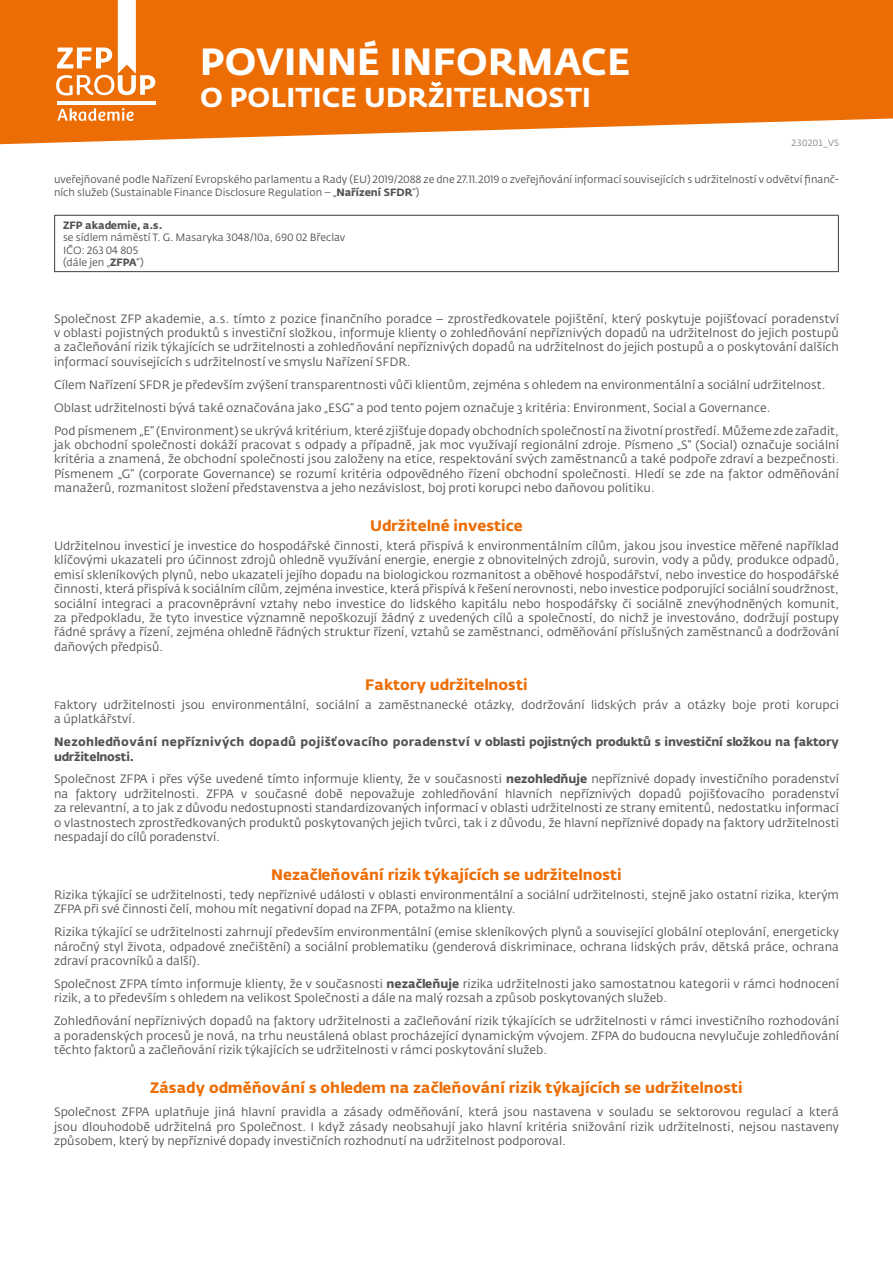
<style>
.page{position:relative;width:893px;height:1263px;background:#fff}
.page>*{position:absolute;margin:0;border:0;box-sizing:border-box;transform-origin:0 0}
.t1{font:700 37.5px "Fedra Sans Pro";letter-spacing:.01em;color:#fff}
.t2{font:700 27px "Fedra Sans Pro";letter-spacing:.01em;color:#fff}
.t3{font:700 15px "Fedra Sans Pro";letter-spacing:.005em;color:#ed6d05}
.t4{font:12px/14.4px "Fedra Sans Pro";letter-spacing:.005em;color:#525251;text-align:justify}
.t5{font:700 12px/14.4px "Fedra Sans Pro";letter-spacing:-.01em;color:#525251}
.t6{font:10.5px/12.6px "Fedra Sans Pro";color:#525251}
.t7{font:700 10.5px "Fedra Sans Pro";color:#525251}
.t8{font:9px "Fedra Sans Pro";color:#858584}
.s1{font-weight:700}
.s2{font-size:10.5px}
</style>
<div class="page">
<svg style="left:0;top:0;width:893px;height:144px;background:#ee7b1d"></svg>
<svg style="left:57px;top:108px;width:77px;height:13px"></svg>
<hr style="left:57px;top:102px;width:98px;height:3px;background:#fff">
<svg style="left:56px;top:0;width:99px;height:96px"></svg>
<hr style="left:54px;top:215px;width:785px;height:1px;background:#525251">
<hr style="left:54px;top:216px;width:1px;height:55px;background:#525251">
<hr style="left:54px;top:271px;width:785px;height:1px;background:#525251">
<hr style="left:838px;top:216px;width:1px;height:55px;background:#525251">
<h1 class="t1" style="left:200px;top:38px;width:432px">POVINNÉ INFORMACE</h1>
<h2 class="t2" style="left:200px;top:81px;width:392px">O POLITICE UDRŽITELNOSTI</h2>
<p class="t8" style="left:791px;top:137px;width:49px">230201_VS</p>
<p class="t6" style="left:54px;top:173px;width:786px">uveřejňované podle Nařízení Evropského parlamentu a Rady (EU) 2019/2088 ze dne 27.11.2019 o zveřejňování informací souvisejících s udržitelností v odvětví finanč&shy;ních služeb (Sustainable Finance Disclosure Regulation – „<span class="s1">Nařízení SFDR</span>“)</p>
<p class="t7" style="left:63px;top:218px;width:101px">ZFP akademie, a.s.</p>
<p class="t6" style="left:63px;top:231px;width:284px">se sídlem náměstí T. G. Masaryka 3048/10a, 690 02 Břeclav<br>IČO: 263 04 805<br>(dále jen „<span class="s1">ZFPA</span>“)</p>
<p class="t4" style="left:54px;top:311px;width:786px">Společnost ZFP akademie, a.s. tímto z pozice finančního poradce – zprostředkovatele pojištění, který poskytuje pojišťovací poradenství v oblasti pojistných produktů s investiční složkou, informuje klienty o zohledňování nepříznivých dopadů na udržitelnost do jejich postupů a začleňování rizik týkajících se udržitelnosti a zohledňování nepříznivých dopadů na udržitelnost do jejich postupů a o poskytování dalších informací souvisejících s udržitelností ve smyslu Nařízení SFDR.</p>
<p class="t4" style="left:54px;top:373px;width:787px;line-height:23px;text-align:left">Cílem Nařízení SFDR je především zvýšení transparentnosti vůči klientům, zejména s ohledem na environmentální a sociální udržitelnost.<br>Oblast udržitelnosti bývá také označována jako „ESG“ a pod tento pojem označuje 3 kritéria: Environment, Social a Governance.<br>Pod písmenem „E“ (Environment) se ukrývá kritérium, které zjišťuje dopady obchodních společností na životní prostředí. Můžeme zde zařadit,</p>
<p class="t4" style="left:54px;top:438px;width:787px">jak obchodní společnosti dokáží pracovat s odpady a případně, jak moc využívají regionální zdroje. Písmeno „S“ (Social) označuje sociální kritéria a znamená, že obchodní společnosti jsou založeny na etice, respektování svých zaměstnanců a také podpoře zdraví a bezpečnosti.<br>Písmenem „G“ (corporate Governance) se rozumí kritéria odpovědného řízení obchodní společnosti. Hledí se zde na faktor odměňování manažerů, rozmanitost složení představenstva a jeho nezávislost, boj proti korupci nebo daňovou politiku.</p>
<p class="t3" style="left:370px;top:517px;width:154px">Udržitelné investice</p>
<p class="t4" style="left:54px;top:539px;width:787px">Udržitelnou investicí je investice do hospodářské činnosti, která přispívá k environmentálním cílům, jakou jsou investice měřené například klíčovými ukazateli pro účinnost zdrojů ohledně využívání energie, energie z obnovitelných zdrojů, surovin, vody a půdy, produkce odpadů, emisí skleníkových plynů, nebo ukazateli jejího dopadu na biologickou rozmanitost a oběhové hospodářství, nebo investice do hospodářské činnosti, která přispívá k sociálním cílům, zejména investice, která přispívá k řešení nerovnosti, nebo investice podporující sociální soudržnost, sociální integraci a pracovněprávní vztahy nebo investice do lidského kapitálu nebo hospodářsky či sociálně znevýhodněných komunit, za předpokladu, že tyto investice významně nepoškozují žádný z uvedených cílů a společností, do nichž je investováno, dodržují postupy řádné správy a řízení, zejména ohledně řádných struktur řízení, vztahů se zaměstnanci, odměňování příslušných zaměstnanců a dodržování daňových předpisů.</p>
<p class="t3" style="left:365px;top:675px;width:164px">Faktory udržitelnosti</p>
<p class="t4" style="left:54px;top:697px;width:786px"><span class="s2">F</span>aktory udržitelnosti jsou environmentální, sociální a zaměstnanecké otázky, dodržování lidských práv a otázky boje proti korupci a úplatkářství.</p>
<p class="t5" style="left:54px;top:735px;width:786px">Nezohledňování nepříznivých dopadů pojišťovacího poradenství v oblasti pojistných produktů s investiční složkou na faktory udržitelnosti.</p>
<p class="t4" style="left:54px;top:772px;width:786px">Společnost ZFPA i přes výše uvedené tímto informuje klienty, že v současnosti <span class="s1">nezohledňuje</span> nepříznivé dopady investičního poradenství na faktory udržitelnosti. ZFPA v současné době nepovažuje zohledňování hlavních nepříznivých dopadů pojišťovacího poradenství za relevantní, a to jak z důvodu nedostupnosti standardizovaných informací v oblasti udržitelnosti ze strany emitentů, nedostatku informací o vlastnostech zprostředkovaných produktů poskytovaných jejich tvůrci, tak i z důvodu, že hlavní nepříznivé dopady na faktory udržitelnosti nespadají do cílů poradenství.</p>
<p class="t3" style="left:271px;top:866px;width:352px">Nezačleňování rizik týkajících se udržitelnosti</p>
<p class="t4" style="left:54px;top:887px;width:786px">Rizika týkající se udržitelnosti, tedy nepříznivé události v oblasti environmentální a sociální udržitelnosti, stejně jako ostatní rizika, kterým<br>ZFPA při své činnosti čelí, mohou mít negativní dopad na ZFPA, potažmo na klienty.</p>
<p class="t4" style="left:54px;top:925px;width:786px">Rizika týkající se udržitelnosti zahrnují především environmentální (emise skleníkových plynů a související globální oteplování, energeticky náročný styl života, odpadové znečištění) a sociální problematiku (genderová diskriminace, ochrana lidských práv, dětská práce, ochrana zdraví pracovníků a další).</p>
<p class="t4" style="left:54px;top:976px;width:786px">Společnost ZFPA tímto informuje klienty, že v současnosti <span class="s1">nezačleňuje</span> rizika udržitelnosti jako samostatnou kategorii v rámci hodnocení rizik, a to především s ohledem na velikost Společnosti a dále na malý rozsah a způsob poskytovaných služeb.</p>
<p class="t4" style="left:54px;top:1014px;width:786px">Zohledňování nepříznivých dopadů na faktory udržitelnosti a začleňování rizik týkajících se udržitelnosti v rámci investičního rozhodování a poradenských procesů je nová, na trhu neustálená oblast procházející dynamickým vývojem. ZFPA do budoucna nevylučuje zohledňování těchto faktorů a začleňování rizik týkajících se udržitelnosti v rámci poskytování služeb.</p>
<p class="t3" style="left:150px;top:1079px;width:594px">Zásady odměňování s ohledem na začleňování rizik týkajících se udržitelnosti</p>
<p class="t4" style="left:54px;top:1105px;width:786px">Společnost ZFPA uplatňuje jiná hlavní pravidla a zásady odměňování, která jsou nastavena v souladu se sektorovou regulací a která jsou dlouhodobě udržitelná pro Společnost. I když zásady neobsahují jako hlavní kritéria snižování rizik udržitelnosti, nejsou nastaveny způsobem, který by nepříznivé dopady investičních rozhodnutí na udržitelnost podporoval.</p>
</div>
